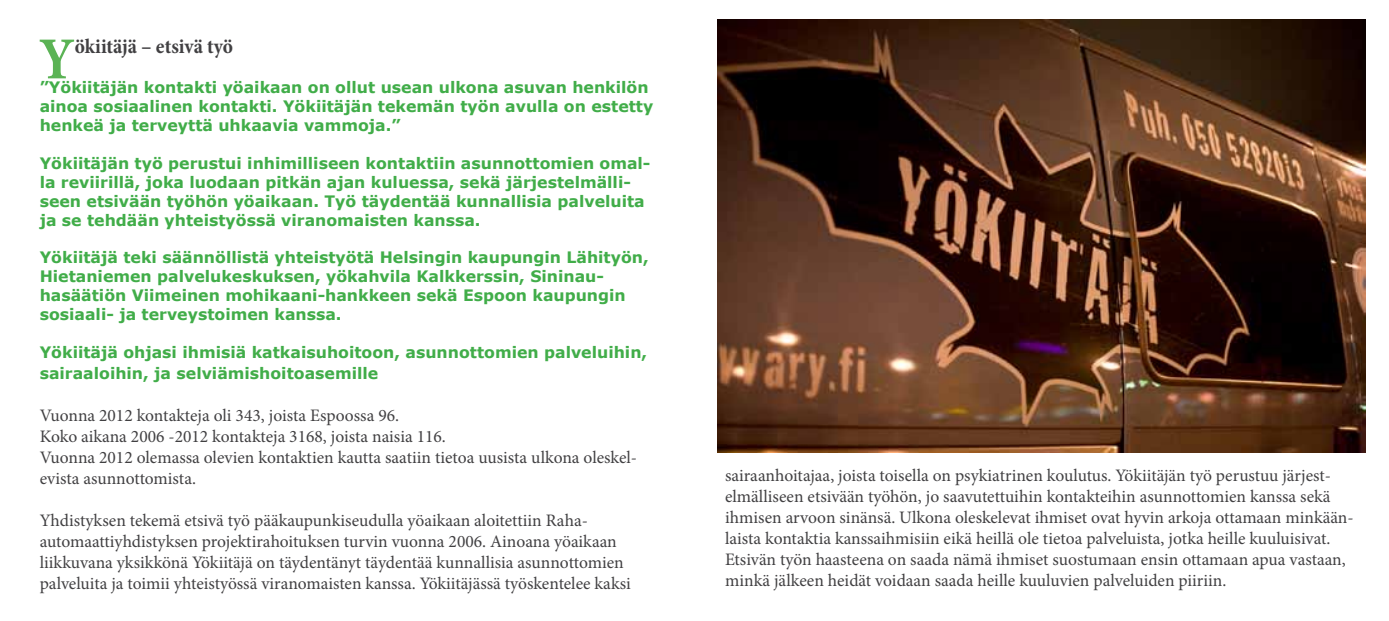
<style>
.page{position:relative;width:1389px;height:621px;background:#fff}
.page>*{position:absolute;margin:0;border:0;box-sizing:border-box;transform-origin:0 0}
.t1{font:700 condensed 60.2px "Minion Pro";color:#5bb355}
.t2{font:700 condensed 21px "Minion Pro";color:#414042}
.t3{font:17.5px/21px "Minion Pro";color:#414042}
.t4{font:700 15.75px/18.9px "Verdana";color:#41ad49}
</style>
<div class="page">
<img style="left:718px;top:20px;width:648px;height:432px">
<h1 class="t1" style="left:39px;top:18px;width:37px">Y</h1>
<p class="t2" style="left:75px;top:32px;width:160px">ökiitäjä – etsivä työ</p>
<p class="t4" style="left:40px;top:77px;width:615px">”Yökiitäjän kontakti yöaikaan on ollut usean ulkona asuvan henkilön ainoa sosiaalinen kontakti. Yökiitäjän tekemän työn avulla on estetty henkeä ja terveyttä uhkaavia vammoja.”</p>
<p class="t4" style="left:40px;top:153px;width:612px">Yökiitäjän työ perustui inhimilliseen kontaktiin asunnottomien omal&shy;la reviirillä, joka luodaan pitkän ajan kuluessa, sekä järjestelmälli&shy;seen etsivään työhön yöaikaan. Työ täydentää kunnallisia palveluita ja se tehdään yhteistyössä viranomaisten kanssa.</p>
<p class="t4" style="left:40px;top:247px;width:611px">Yökiitäjä teki säännöllistä yhteistyötä Helsingin kaupungin Lähityön, Hietaniemen palvelukeskuksen, yökahvila Kalkkerssin, Sininau&shy;hasäätiön Viimeinen mohikaani-hankkeen sekä Espoon kaupungin sosiaali- ja terveystoimen kanssa.</p>
<p class="t4" style="left:40px;top:341px;width:609px;line-height:21px">Yökiitäjä ohjasi ihmisiä katkaisuhoitoon, asunnottomien palveluihin, sairaaloihin, ja selviämishoitoasemille</p>
<p class="t3" style="left:40px;top:405px;width:599px">Vuonna 2012 kontakteja oli 343, joista Espoossa 96.<br>Koko aikana 2006 -2012 kontakteja 3168, joista naisia 116.<br>Vuonna 2012 olemassa olevien kontaktien kautta saatiin tietoa uusista ulkona oleskel&shy;evista asunnottomista.</p>
<p class="t3" style="left:40px;top:510px;width:593px">Yhdistyksen tekemä etsivä työ pääkaupunkiseudulla yöaikaan aloitettiin Raha&shy;automaattiyhdistyksen projektirahoituksen turvin vuonna 2006. Ainoana yöaikaan liikkuvana yksikkönä Yökiitäjä on täydentänyt täydentää kunnallisia asunnottomien palveluita ja toimii yhteistyössä viranomaisten kanssa. Yökiitäjässä työskentelee kaksi</p>
<p class="t3" style="left:725px;top:464px;width:630px">sairaanhoitajaa, joista toisella on psykiatrinen koulutus. Yökiitäjän työ perustuu järjest&shy;elmälliseen etsivään työhön, jo saavutettuihin kontakteihin asunnottomien kanssa sekä ihmisen arvoon sinänsä. Ulkona oleskelevat ihmiset ovat hyvin arkoja ottamaan minkään&shy;laista kontaktia kanssaihmisiin eikä heillä ole tietoa palveluista, jotka heille kuuluisivat.<br>Etsivän työn haasteena on saada nämä ihmiset suostumaan ensin ottamaan apua vastaan, minkä jälkeen heidät voidaan saada heille kuuluvien palveluiden piiriin.</p>
</div>
